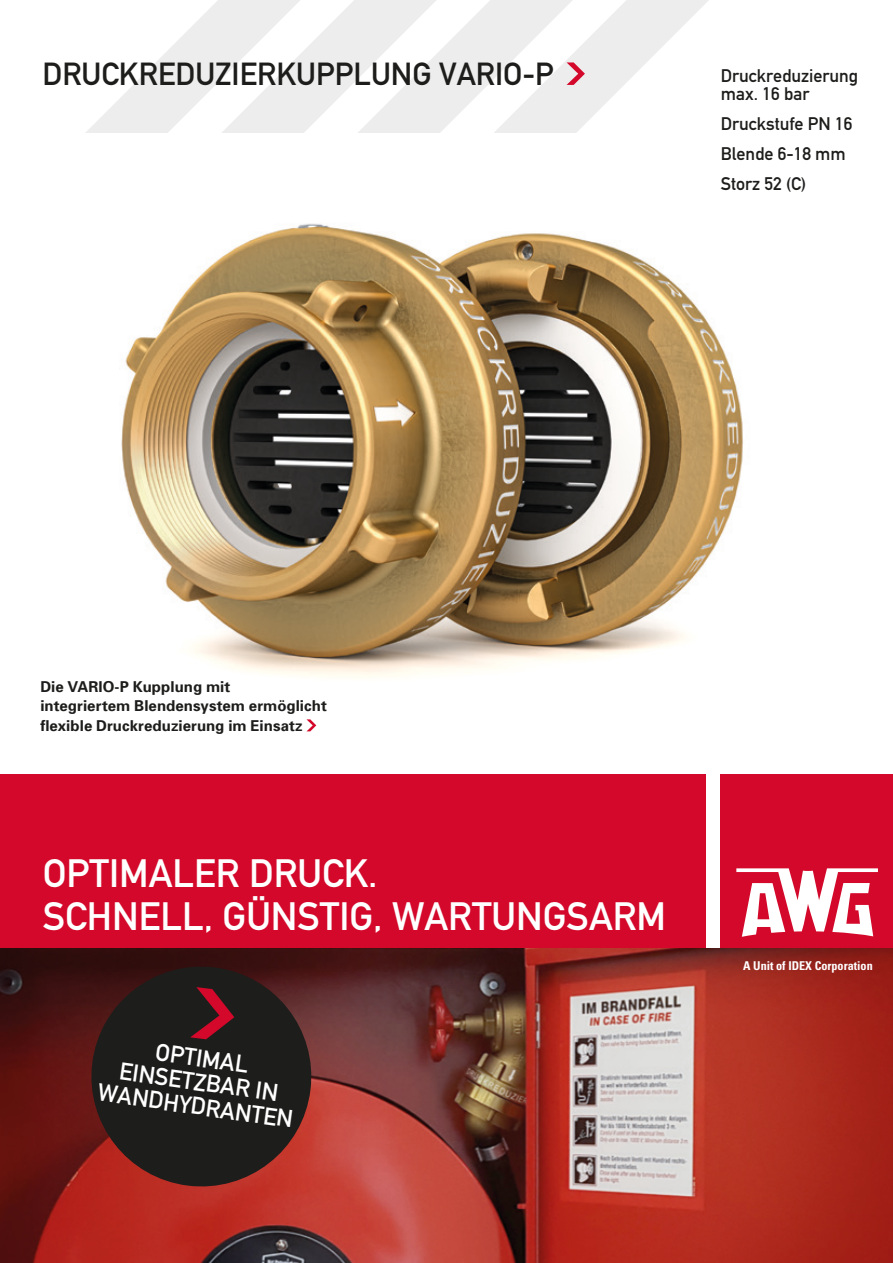
<style>
.page{position:relative;width:893px;height:1263px;background:#fff}
.page>*{position:absolute;margin:0;border:0;box-sizing:border-box;transform-origin:0 0}
.t1{font:39px/43.5px "DIN Schrift 1451 Mittel Alt";color:#fff}
.t2{font:31.5px "DIN Schrift 1451 Mittel Alt";color:#1d1d1b}
.t3{font:24px/24px "DIN 1451 Mittelschrift Regular";color:#fff;text-align:center}
.t4{font:18px/30px "DIN Schrift 1451 Mittel Alt";color:#1d1d1b}
.t5{font:700 15px/19.5px "Univers 65";letter-spacing:.005em;color:#1d1d1b}
.t6{font:700 condensed 12.15px "Univers 67";color:#fff}
</style>
<div class="page">
<img style="left:121px;top:223px;width:622px;height:713px">
<img style="left:0;top:948px;width:893px;height:315px">
<div style="left:721px;top:774px;width:172px;height:174px;background:#d3082a"></div>
<svg style="left:736px;top:868px;width:142px;height:69px"></svg>
<div style="left:0;top:774px;width:706px;height:174px;background:#d3082a"></div>
<svg style="left:86px;top:0;width:623px;height:133px"></svg>
<svg style="left:306px;top:719px;width:10px;height:12px"></svg>
<svg style="left:85px;top:960px;width:233px;height:233px;background:#3c1f1c"></svg>
<svg style="left:190px;top:987px;width:44px;height:52px;background:#5b1520"></svg>
<h2 class="t2" style="left:43px;top:55px;width:513px">DRUCKREDUZIERKUPPLUNG VARIO-P</h2>
<p class="t4" style="left:721px;top:67px;width:139px;line-height:18px">Druckreduzierung max. 16 bar</p>
<p class="t4" style="left:721px;top:109px;width:133px">Druckstufe PN 16<br>Blende 6-18 mm<br>Storz 52 (C)</p>
<p class="t5" style="left:40px;top:676px;width:288px">Die VARIO-P Kupplung mit<br>integriertem Blendensystem ermöglicht flexible Druckreduzierung im Einsatz</p>
<h1 class="t1" style="left:43px;top:851px;width:625px">OPTIMALER DRUCK.<br>SCHNELL, GÜNSTIG, WARTUNGSARM</h1>
<h3 class="t3" style="left:106px;top:1032px;width:198px;rotate:8deg">OPTIMAL<br>EINSETZBAR IN<br>WANDHYDRANTEN</h3>
<p class="t6" style="left:743px;top:958px;width:131px">A Unit of IDEX Corporation</p>
</div>
